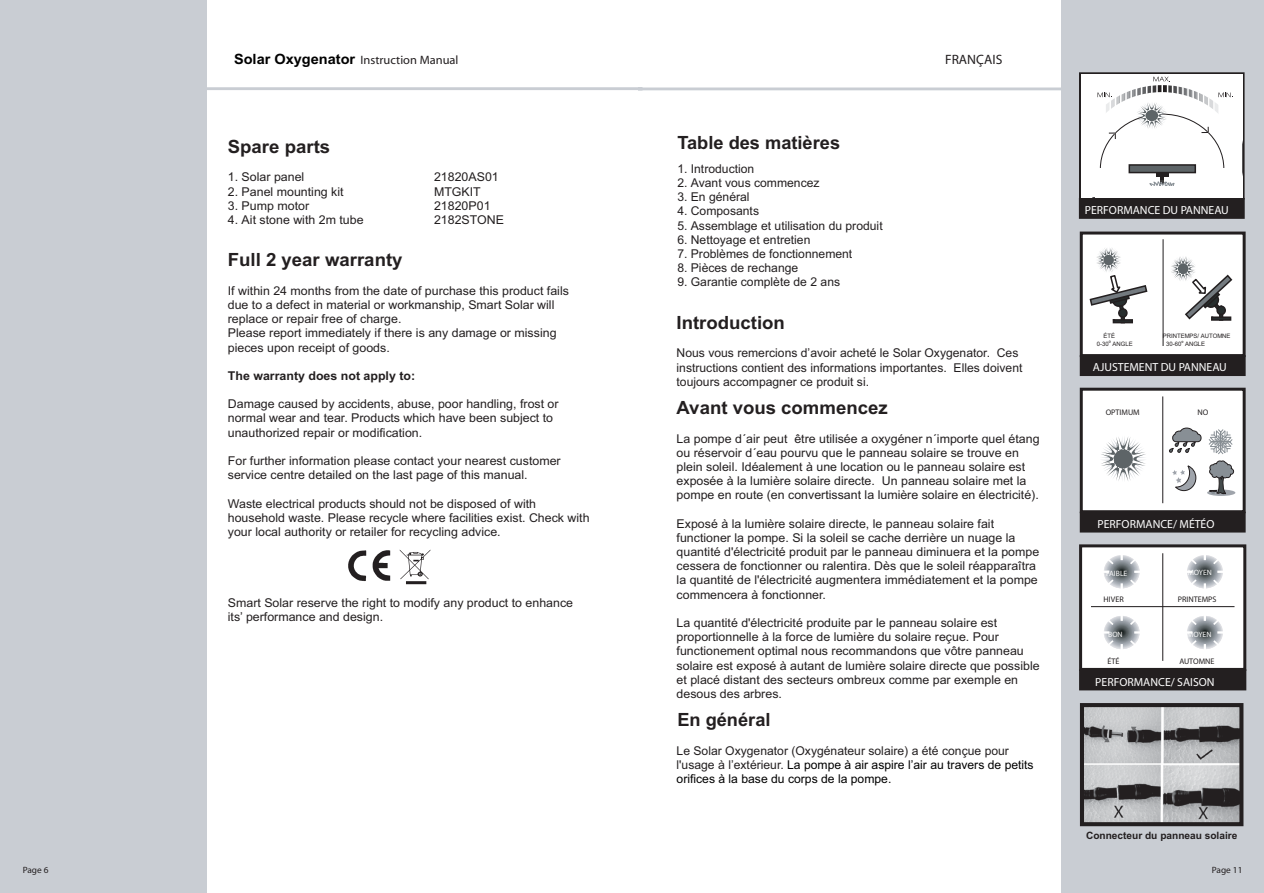
<style>
.page{position:relative;width:1264px;height:893px;background:#fff}
.page>*{position:absolute;margin:0;border:0;box-sizing:border-box;transform-origin:0 0}
.t1{font:700 18.15px "Arial";color:#231f20}
.t2{font:13.5px "Myriad";color:#231f20}
.t3{font:12.15px/14.2px "Arial";color:#231f20}
.t4{font:12.15px "Myriad";color:#231f20}
.t5{font:700 12.15px "Arial";color:#231f20}
.t6{font:11.7px "Myriad";color:#fff}
.t7{font:700 10.2px "Arial";color:#231f20}
.t8{font:9.15px "Myriad";color:#231f20}
.t9{font:8.1px "Myriad";color:#231f20}
.t10{font:7.65px "Myriad";color:#fff}
.t11{font:6.15px/7.4px "Arial";color:#231f20}
.s1{font-family:"Arial";font-weight:700;font-size:14.1px;color:#000}
.s2{color:#000}
.s3{font-size:5.85px}
</style>
<div class="page">
<div style="left:1061px;top:0;width:202px;height:892px;background:#c9cdd3"></div>
<hr style="left:638px;top:87px;width:625px;height:3px;background:#c9cdd3">
<div style="left:0;top:0;width:206px;height:893px;background:#c9cdd3"></div>
<hr style="left:0;top:87px;width:637px;height:3px;background:#c9cdd3">
<img style="left:348px;top:550px;width:43px;height:32px">
<svg style="left:400px;top:550px;width:30px;height:29px"></svg>
<hr style="left:406px;top:581px;width:20px;height:3px;background:#231f20">
<div style="left:1079px;top:355px;width:166px;height:21px;border:2px solid #231f20"></div>
<div style="left:1080px;top:355px;width:164px;height:19px;background:#231f20"></div>
<div style="left:1081px;top:234px;width:162px;height:121px;background:#fff"></div>
<hr style="left:1162px;top:239px;width:1px;height:107px;background:#231f20">
<svg style="left:1089px;top:248px;width:59px;height:75px"></svg>
<div style="left:1211px;top:316px;width:20px;height:5px;border:2px solid #231f20"></div>
<svg style="left:1171px;top:257px;width:62px;height:63px"></svg>
<div style="left:1079px;top:231px;width:166px;height:126px;border:3px solid #231f20"></div>
<div style="left:1080px;top:199px;width:163px;height:19px;background:#231f20"></div>
<div style="left:1078px;top:198px;width:166px;height:21px;border:2px solid #231f20"></div>
<div style="left:1079px;top:72px;width:165px;height:127px;border:2px solid #231f20"></div>
<svg style="left:1081px;top:74px;width:161px;height:123px;background:#f0f0f0"></svg>
<div style="left:1081px;top:389px;width:163px;height:123px;background:#fff"></div>
<svg style="left:1207px;top:489px;width:28px;height:7px"></svg>
<svg style="left:1169px;top:428px;width:32px;height:25px"></svg>
<svg style="left:1208px;top:429px;width:25px;height:25px"></svg>
<svg style="left:1172px;top:465px;width:24px;height:26px"></svg>
<svg style="left:1209px;top:461px;width:24px;height:33px"></svg>
<div style="left:1079px;top:388px;width:166px;height:125px;border:3px solid #231f20"></div>
<div style="left:1080px;top:513px;width:164px;height:18px;background:#231f20"></div>
<div style="left:1079px;top:511px;width:166px;height:21px;border:2px solid #231f20"></div>
<svg style="left:1101px;top:437px;width:45px;height:44px"></svg>
<hr style="left:1162px;top:396px;width:1px;height:107px;background:#231f20">
<div style="left:1080px;top:546px;width:164px;height:123px;background:#fff"></div>
<div style="left:1079px;top:544px;width:167px;height:127px;border:3px solid #231f20"></div>
<div style="left:1080px;top:670px;width:165px;height:19px;background:#231f20"></div>
<div style="left:1079px;top:669px;width:167px;height:21px;border:2px solid #231f20"></div>
<hr style="left:1091px;top:606px;width:143px;height:1px;background:#231f20">
<hr style="left:1162px;top:553px;width:1px;height:108px;background:#231f20">
<svg style="left:1104px;top:555px;width:36px;height:34px"></svg>
<svg style="left:1187px;top:555px;width:36px;height:34px"></svg>
<svg style="left:1104px;top:616px;width:36px;height:33px"></svg>
<svg style="left:1187px;top:616px;width:36px;height:33px"></svg>
<img style="left:1084px;top:708px;width:154px;height:113px">
<div style="left:1079px;top:703px;width:164px;height:123px;border:4px solid #231f20"></div>
<p class="t4" style="left:234px;top:55px;width:226px"><span class="s1">Solar Oxygenator</span> Instruction Manual</p>
<p class="t2" style="left:945px;top:54px;width:59px">FRANÇAIS</p>
<p class="t1" style="left:228px;top:140px;width:104px">Spare parts</p>
<p class="t3" style="left:228px;top:171px;width:78px">1. Solar panel</p>
<p class="t3" style="left:434px;top:171px;width:66px">21820AS01</p>
<p class="t3" style="left:228px;top:185px;width:117px">2. Panel mounting kit</p>
<p class="t3" style="left:434px;top:185px;width:48px">MTGKIT</p>
<p class="t3" style="left:228px;top:199px;width:83px">3. Pump motor</p>
<p class="t3" style="left:434px;top:199px;width:58px">21820P01</p>
<p class="t3" style="left:228px;top:214px;width:137px">4. Ait stone with 2m tube</p>
<p class="t3" style="left:434px;top:214px;width:72px">2182STONE</p>
<p class="t1" style="left:228px;top:253px;width:176px">Full 2 year warranty</p>
<p class="t3" style="left:228px;top:285px;width:342px">If within 24 months from the date of purchase this product fails due to a defect in material or workmanship, Smart Solar will replace or repair free of charge.<br>Please report immediately if there is any damage or missing pieces upon receipt of goods.</p>
<p class="t5" style="left:228px;top:371px;width:189px">The warranty does not apply to:</p>
<p class="t3" style="left:228px;top:398px;width:332px">Damage caused by accidents, abuse, poor handling, frost or normal wear and tear. Products which have been subject to unauthorized repair or modification.</p>
<p class="t3" style="left:228px;top:455px;width:334px">For further information please contact your nearest customer service centre detailed on the last page of this manual.</p>
<p class="t3" style="left:228px;top:497px;width:363px">Waste electrical products should not be disposed of with household waste. Please recycle where facilities exist. Check with your local authority or retailer for recycling advice.</p>
<p class="t3" style="left:228px;top:596px;width:347px">Smart Solar reserve the right to modify any product to enhance its’ performance and design.</p>
<p class="t1" style="left:677px;top:136px;width:164px">Table des matières</p>
<p class="t3" style="left:677px;top:163px;width:78px">1. Introduction</p>
<p class="t3" style="left:677px;top:177px;width:144px">2. Avant vous commencez</p>
<p class="t3" style="left:677px;top:191px;width:74px">3. En général</p>
<p class="t3" style="left:677px;top:205px;width:83px">4. Composants</p>
<p class="t3" style="left:677px;top:219px;width:207px">5. Assemblage et utilisation du produit</p>
<p class="t3" style="left:677px;top:234px;width:135px">6. Nettoyage et entretien</p>
<p class="t3" style="left:677px;top:248px;width:176px">7. Problèmes de fonctionnement</p>
<p class="t3" style="left:677px;top:262px;width:122px">8. Pièces de rechange</p>
<p class="t3" style="left:677px;top:276px;width:164px">9. Garantie complète de 2 ans</p>
<p class="t1" style="left:676px;top:316px;width:110px">Introduction</p>
<p class="t3" style="left:676px;top:347px;width:347px">Nous vous remercions d’avoir acheté le Solar Oxygenator. Ces instructions contient des informations importantes. Elles doivent toujours accompagner ce produit si.</p>
<p class="t1" style="left:676px;top:401px;width:212px">Avant vous commencez</p>
<p class="t3" style="left:676px;top:432px;width:364px">La pompe d´air peut être utilisée a oxygéner n´importe quel étang ou réservoir d´eau pourvu que le panneau solaire se trouve en plein soleil. Idéalement à une location ou le panneau solaire est exposée à la lumière solaire directe. Un panneau solaire met la pompe en route (en convertissant la lumière solaire en électricité).</p>
<p class="t3" style="left:676px;top:517px;width:364px">Exposé à la lumière solaire directe, le panneau solaire fait functioner la pompe. Si la soleil se cache derrière un nuage la quantité d'électricité produit par le panneau diminuera et la pompe cessera de fonctionner ou ralentira. Dès que le soleil réapparaîtra la quantité de l'électricité augmentera immédiatement et la pompe commencera à fonctionner.</p>
<p class="t3" style="left:676px;top:617px;width:364px">La quantité d'électricité produite par le panneau solaire est proportionnelle à la force de lumière du solaire reçue. Pour functionement optimal nous recommandons que vôtre panneau solaire est exposé à autant de lumière solaire directe que possible et placé distant des secteurs ombreux comme par exemple en desous des arbres.</p>
<p class="t1" style="left:677px;top:713px;width:95px">En général</p>
<p class="t3" style="left:676px;top:744px;width:358px">Le Solar Oxygenator (Oxygénateur solaire) a été conçue pour l'usage à l’extérieur. <span class="s2">La pompe à air aspire l’air au travers de petits orifices à la base du corps de la pompe.</span></p>
<p class="t6" style="left:1084px;top:206px;width:145px">PERFORMANCE DU PANNEAU</p>
<p class="t11" style="left:1096px;top:333px;width:37px;text-indent:7px">ÉTÉ<br>0-30º ANGLE</p>
<p class="t11" style="left:1166px;top:333px;width:66px;text-indent:-3px">PRINTEMPS/ AUTOMNE<br>30-60<span class="s3">º</span> ANGLE</p>
<p class="t6" style="left:1093px;top:363px;width:135px">AJUSTEMENT DU PANNEAU</p>
<p class="t9" style="left:1105px;top:409px;width:36px">OPTIMUM</p>
<p class="t9" style="left:1197px;top:409px;width:12px">NO</p>
<p class="t6" style="left:1097px;top:520px;width:118px">PERFORMANCE/ MÉTÉO</p>
<p class="t10" style="left:1106px;top:570px;width:23px">FAIBLE</p>
<p class="t10" style="left:1187px;top:569px;width:26px">MOYEN</p>
<p class="t9" style="left:1103px;top:596px;width:22px">HIVER</p>
<p class="t9" style="left:1177px;top:596px;width:40px">PRINTEMPS</p>
<p class="t10" style="left:1108px;top:631px;width:16px">BON</p>
<p class="t10" style="left:1187px;top:632px;width:26px">MOYEN</p>
<p class="t9" style="left:1107px;top:658px;width:13px">ÉTÉ</p>
<p class="t9" style="left:1179px;top:658px;width:37px">AUTOMNE</p>
<p class="t6" style="left:1095px;top:678px;width:121px">PERFORMANCE/ SAISON</p>
<p class="t7" style="left:1086px;top:832px;width:153px">Connecteur du panneau solaire</p>
<p class="t8" style="left:23px;top:866px;width:27px">Page 6</p>
<p class="t8" style="left:1211px;top:866px;width:32px">Page 11</p>
</div>
